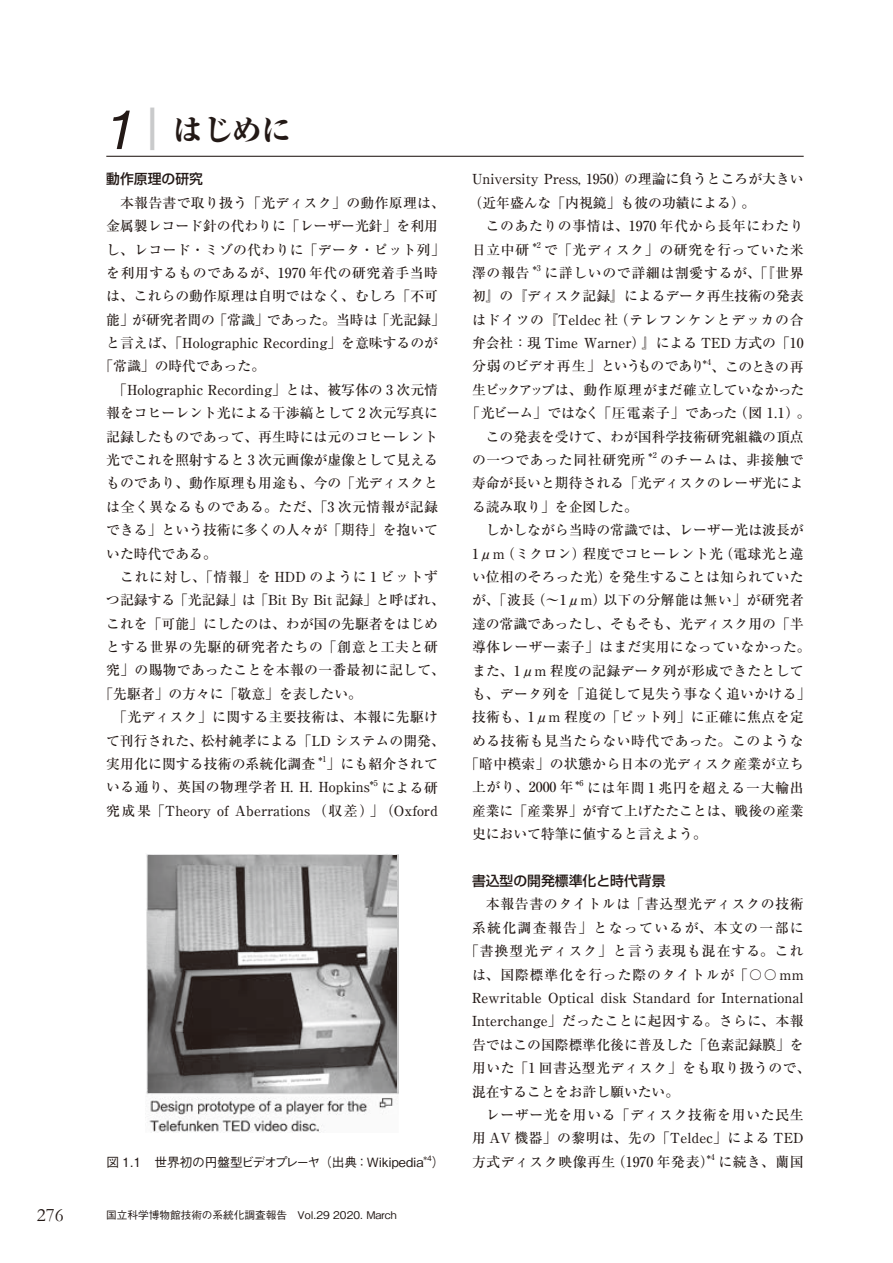
<style>
.page{position:relative;width:893px;height:1263px;background:#fff}
.page>*{position:absolute;margin:0;border:0;box-sizing:border-box;transform-origin:0 0}
.t1{font:800 29.7px "Ryumin Pro";color:#231916}
.t2{font:19.2px "Garamond";color:#231916}
.t3{font:500 13.8px/23.4px "Ryumin Pro";letter-spacing:.005em;color:#231916;text-align:justify}
.t4{font:500 13.8px "Ryumin Pro";letter-spacing:.05em;color:#231916}
.t5{font:500 13.8px "Ryumin Pro";letter-spacing:.025em;color:#231916}
.t6{font:500 13.8px "Ryumin Pro";letter-spacing:.04em;color:#231916}
.t7{font:500 13.8px "Ryumin Pro";letter-spacing:.035em;color:#231916}
.t8{font:500 13.8px/23.4px "Ryumin Pro";letter-spacing:.045em;color:#231916}
.t9{font:500 13.8px "Ryumin Pro";letter-spacing:-.045em;color:#231916}
.t10{font:500 13.8px "Ryumin Pro";letter-spacing:-.03em;color:#231916}
.t11{font:500 13.8px "Ryumin Pro";letter-spacing:.07em;color:#231916}
.t12{font:500 13.8px "Ryumin Pro";letter-spacing:.06em;color:#231916}
.t13{font:500 13.8px "Ryumin Pro";letter-spacing:.1em;color:#231916}
.t14{font:500 13.8px "Shin Go Pro";color:#231916}
.t15{font:500 12.75px "Gothic BBB Pro";color:#231916}
.t16{font:500 10.65px "Gothic BBB Pro";color:#231916}
.t17{font:500 8.1px "Ryumin Pro";color:#231916}
.t18{font:300 7.5px "Ryumin Pro";color:#231916}
.s1{font-family:"Helvetica Neue";font-weight:400;font-style:italic;font-size:54.15px}
.s2{font-size:42.45px;color:#c9cacb}
.s3{font-family:"Gothic BBB Pro";font-weight:500}
</style>
<div class="page">
<hr style="left:106px;top:156px;width:698px;height:1px;background:#231916">
<img style="left:146px;top:854px;width:252px;height:278px">
<img style="left:149px;top:856px;width:248px;height:236px">
<h1 class="t1" style="left:106px;top:107px;width:187px"><span class="s1">1</span><span class="s2">｜</span>はじめに</h1>
<p class="t14" style="left:106px;top:168px;width:98px">動作原理の研究</p>
<p class="t5" style="left:120px;top:192px;width:326px">本報告書で取り扱う「光ディスク」の動作原理は、</p>
<p class="t3" style="left:106px;top:213px;width:333px">金属製レコード針の代わりに「レーザー光針」を利用</p>
<p class="t5" style="left:106px;top:239px;width:340px">し、レコード・ミゾの代わりに「データ・ピット列」</p>
<p class="t6" style="left:106px;top:262px;width:333px">を利用するものであるが、1970 年代の研究着手当時</p>
<p class="t3" style="left:106px;top:283px;width:333px">は、これらの動作原理は自明ではなく、むしろ「不可</p>
<p class="t3" style="left:106px;top:307px;width:340px">能」が研究者間の「常識」であった。当時は「光記録」</p>
<p class="t3" style="left:106px;top:330px;width:333px">と言えば、「Holographic Recording」を意味するのが</p>
<p class="t3" style="left:99px;top:354px;width:167px">「常識」の時代であった。</p>
<p class="t3" style="left:113px;top:377px;width:326px">「Holographic Recording」とは、被写体の 3 次元情</p>
<p class="t3" style="left:106px;top:400px;width:333px">報をコヒーレント光による干渉縞として 2 次元写真に</p>
<p class="t3" style="left:106px;top:424px;width:333px">記録したものであって、再生時には元のコヒーレント</p>
<p class="t3" style="left:106px;top:447px;width:333px">光でこれを照射すると 3 次元画像が虚像として見える</p>
<p class="t3" style="left:106px;top:470px;width:333px">ものであり、動作原理も用途も、今の「光ディスクと</p>
<p class="t6" style="left:106px;top:496px;width:333px">は全く異なるものである。ただ、「3 次元情報が記録</p>
<p class="t3" style="left:106px;top:517px;width:333px">できる」という技術に多くの人々が「期待」を抱いて</p>
<p class="t3" style="left:106px;top:541px;width:112px">いた時代である。</p>
<p class="t4" style="left:120px;top:566px;width:319px">これに対し、「情報」を HDD のように 1 ビットず</p>
<p class="t3" style="left:106px;top:587px;width:340px">つ記録する「光記録」は「Bit By Bit 記録」と呼ばれ、</p>
<p class="t3" style="left:106px;top:611px;width:333px">これを「可能」にしたのは、わが国の先駆者をはじめ</p>
<p class="t4" style="left:106px;top:636px;width:333px">とする世界の先駆的研究者たちの「創意と工夫と研</p>
<p class="t5" style="left:106px;top:659px;width:340px">究」の賜物であったことを本報の一番最初に記して、</p>
<p class="t3" style="left:99px;top:681px;width:264px">「先駆者」の方々に「敬意」を表したい。</p>
<p class="t5" style="left:113px;top:706px;width:326px">「光ディスク」に関する主要技術は、本報に先駆け</p>
<p class="t3" style="left:106px;top:728px;width:340px">て刊行された、松村純孝による「LD システムの開発、</p>
<p class="t3" style="left:106px;top:751px;width:210px">実用化に関する技術の系統化調査</p>
<p class="t17" style="left:319px;top:753px;width:10px">*1</p>
<p class="t3" style="left:106px;top:751px;width:333px;text-indent:220px">」にも紹介されている通り、英国の物理学者 H. H. Hopkins</p>
<p class="t17" style="left:370px;top:776px;width:10px">*5</p>
<p class="t3" style="left:106px;top:775px;width:333px;text-align:right">による研<br>究成果「Theory of Aberrations （収差）」（Oxford</p>
<p class="t3" style="left:469px;top:167px;width:337px">University Press, 1950）の理論に負うところが大きい（近年盛んな「内視鏡」も彼の功績による）。</p>
<p class="t8" style="left:472px;top:213px;width:333px;text-indent:14px">このあたりの事情は、1970 年代から長年にわたり日立中研</p>
<p class="t17" style="left:533px;top:238px;width:10px">*2</p>
<p class="t4" style="left:544px;top:239px;width:261px">で「光ディスク」の研究を行っていた米</p>
<p class="t3" style="left:472px;top:260px;width:59px">澤の報告</p>
<p class="t17" style="left:533px;top:262px;width:10px">*3</p>
<p class="t3" style="left:472px;top:260px;width:333px;text-indent:72px">に詳しいので詳細は割愛するが、「『世界初』の『ディスク記録』によるデータ再生技術の発表はドイツの『Teldec 社（テレフンケンとデッカの合弁会社：現 Time Warner）』による TED 方式の「10分弱のビデオ再生」というものであり</p>
<p class="t17" style="left:703px;top:355px;width:10px">*4</p>
<p class="t3" style="left:712px;top:354px;width:94px">、このときの再</p>
<p class="t10" style="left:472px;top:379px;width:334px">生ピックアップは、動作原理がまだ確立していなかった</p>
<p class="t9" style="left:466px;top:402px;width:346px">「光ビーム」ではなく「圧電素子」であった（図 1.1）。</p>
<p class="t3" style="left:486px;top:424px;width:319px">この発表を受けて、わが国科学技術研究組織の頂点</p>
<p class="t4" style="left:472px;top:449px;width:175px">の一つであった同社研究所</p>
<p class="t17" style="left:649px;top:449px;width:10px">*2</p>
<p class="t3" style="left:472px;top:447px;width:333px;text-indent:188px">のチームは、非接触で寿命が長いと期待される「光ディスクのレーザ光による読み取り」を企図した。</p>
<p class="t3" style="left:486px;top:517px;width:319px">しかしながら当時の常識では、レーザー光は波長が</p>
<p class="t3" style="left:472px;top:541px;width:333px">1μm（ミクロン）程度でコヒーレント光（電球光と違</p>
<p class="t3" style="left:472px;top:564px;width:333px">い位相のそろった光）を発生することは知られていた</p>
<p class="t6" style="left:472px;top:589px;width:333px">が、「波長（～1μm）以下の分解能は無い」が研究者</p>
<p class="t3" style="left:472px;top:611px;width:333px">達の常識であったし、そもそも、光ディスク用の「半</p>
<p class="t5" style="left:472px;top:636px;width:340px">導体レーザー素子」はまだ実用になっていなかった。</p>
<p class="t3" style="left:472px;top:658px;width:333px">また、1μm 程度の記録データ列が形成できたとして</p>
<p class="t5" style="left:472px;top:683px;width:340px">も、データ列を「追従して見失う事なく追いかける」</p>
<p class="t3" style="left:472px;top:704px;width:333px">技術も、1μm 程度の「ピット列」に正確に焦点を定</p>
<p class="t4" style="left:472px;top:730px;width:333px">める技術も見当たらない時代であった。このような</p>
<p class="t3" style="left:465px;top:751px;width:340px">「暗中模索」の状態から日本の光ディスク産業が立ち</p>
<p class="t3" style="left:472px;top:774px;width:103px">上がり、2000 年</p>
<p class="t17" style="left:575px;top:776px;width:10px">*6</p>
<p class="t3" style="left:472px;top:775px;width:333px;text-indent:115px">には年間 1 兆円を超える一大輸出産業に「産業界」が育て上げたたことは、戦後の産業史において特筆に値すると言えよう。</p>
<p class="t14" style="left:472px;top:869px;width:195px">書込型の開発標準化と時代背景</p>
<p class="t4" style="left:486px;top:893px;width:319px">本報告書のタイトルは「書込型光ディスクの技術</p>
<p class="t13" style="left:472px;top:917px;width:333px">系統化調査報告」となっているが、本文の一部に</p>
<p class="t11" style="left:465px;top:940px;width:340px">「書換型光ディスク」と言う表現も混在する。これ</p>
<p class="t12" style="left:472px;top:963px;width:333px">は、国際標準化を行った際のタイトルが「〇〇mm</p>
<p class="t3" style="left:472px;top:985px;width:333px">Rewritable Optical disk Standard for International</p>
<p class="t7" style="left:472px;top:1010px;width:333px">Interchange」だったことに起因する。さらに、本報</p>
<p class="t3" style="left:472px;top:1032px;width:333px">告ではこの国際標準化後に普及した「色素記録膜」を</p>
<p class="t6" style="left:472px;top:1057px;width:340px">用いた「1 回書込型光ディスク」をも取り扱うので、</p>
<p class="t3" style="left:472px;top:1079px;width:209px">混在することをお許し願いたい。</p>
<p class="t4" style="left:486px;top:1104px;width:319px">レーザー光を用いる「ディスク技術を用いた民生</p>
<p class="t3" style="left:472px;top:1125px;width:333px">用 AV 機器」の黎明は、先の「Teldec」による TED</p>
<p class="t17" style="left:707px;top:1150px;width:10px">*4</p>
<p class="t15" style="left:106px;top:1152px;width:319px">図 1.1　世界初の円盤型ビデオプレーヤ（出典：Wikipedia</p>
<p class="t18" style="left:424px;top:1152px;width:10px">*<span class="s3">4</span></p>
<p class="t15" style="left:432px;top:1152px;width:14px">）</p>
<p class="t6" style="left:472px;top:1151px;width:333px">方式ディスク映像再生（1970 年発表）に続き、蘭国</p>
<h2 class="t2" style="left:37px;top:1202px;width:28px">276</h2>
<p class="t16" style="left:106px;top:1206px;width:292px">国立科学博物館技術の系統化調査報告　Vol.29 2020. March</p>
</div>
